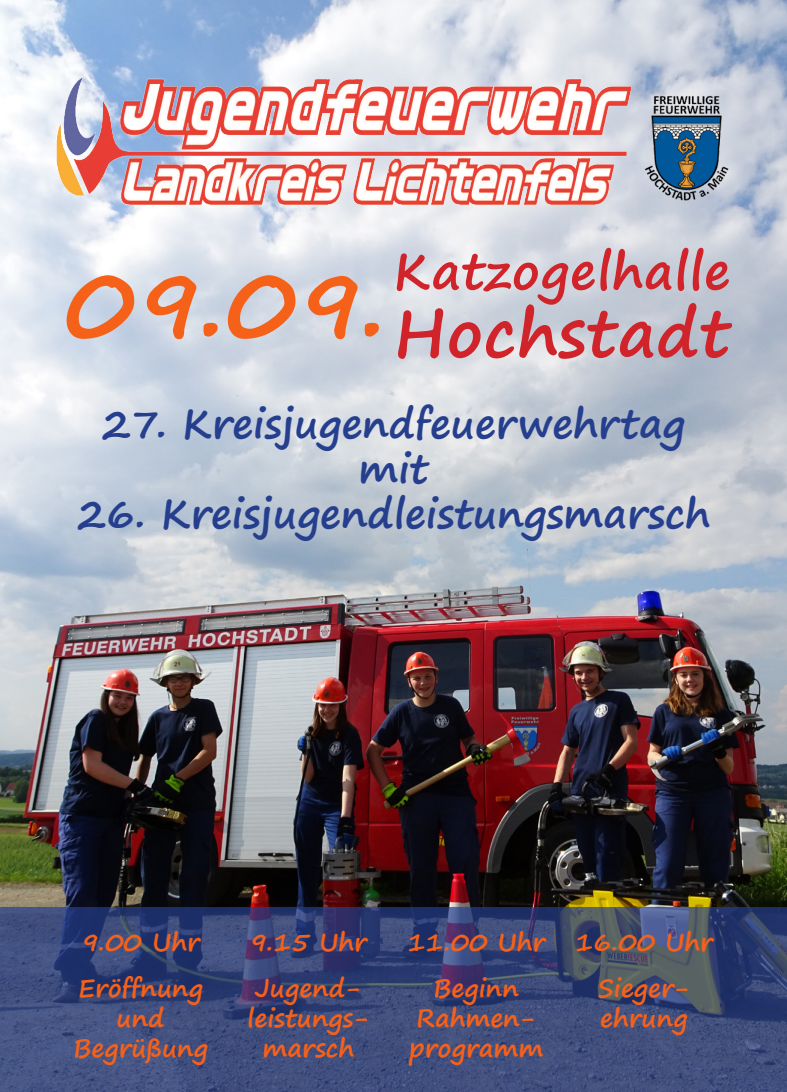
<style>
.page{position:relative;width:787px;height:1092px;background:#fff}
.page>*{position:absolute;margin:0;border:0;box-sizing:border-box;transform-origin:0 0}
.t1{font:700 95px "Segoe Print";color:#f6611a}
.t2{font:700 65px "Segoe Print";letter-spacing:.01em;color:#d1232a}
.t3{font:700 50px "Segoe Print";letter-spacing:.015em;color:#d1232a}
.t4{font:700 40px "Segoe Print";color:#253f8e}
.t5{font:700 25px/30px "Segoe Print";color:#f6611a;text-align:center}
</style>
<div class="page">
<img style="left:0;top:0;width:787px;height:907px">
<img style="left:57px;top:78px;width:574px;height:126px">
<svg style="left:0;top:907px;width:787px;height:184px;background:#3b4977"></svg>
<img style="left:642px;top:89px;width:88px;height:118px">
<p class="t1" style="left:66px;top:217px;width:319px">09.09.</p>
<p class="t3" style="left:393px;top:225px;width:338px">Katzogelhalle</p>
<p class="t2" style="left:393px;top:274px;width:338px">Hochstadt</p>
<p class="t4" style="left:102px;top:387px;width:585px">27. Kreisjugendfeuerwehrtag</p>
<p class="t4" style="left:358px;top:432px;width:72px">mit</p>
<p class="t4" style="left:77px;top:477px;width:635px">26. Kreisjugendleistungsmarsch</p>
<p class="t5" style="left:81px;top:926px;width:120px">9.00 Uhr</p>
<p class="t5" style="left:250px;top:926px;width:119px">9.15 Uhr</p>
<p class="t5" style="left:407px;top:926px;width:140px">11.00 Uhr</p>
<p class="t5" style="left:575px;top:926px;width:139px">16.00 Uhr</p>
<p class="t5" style="left:78px;top:971px;width:126px">Eröffnung und</p>
<p class="t5" style="left:73px;top:1031px;width:136px">Begrüßung</p>
<p class="t5" style="left:247px;top:971px;width:124px">Jugend&shy;leistungs&shy;marsch</p>
<p class="t5" style="left:409px;top:971px;width:136px">Beginn<br>Rahmen&shy;programm</p>
<p class="t5" style="left:598px;top:971px;width:93px">Sieger-</p>
<p class="t5" style="left:600px;top:1001px;width:89px">ehrung</p>
</div>
